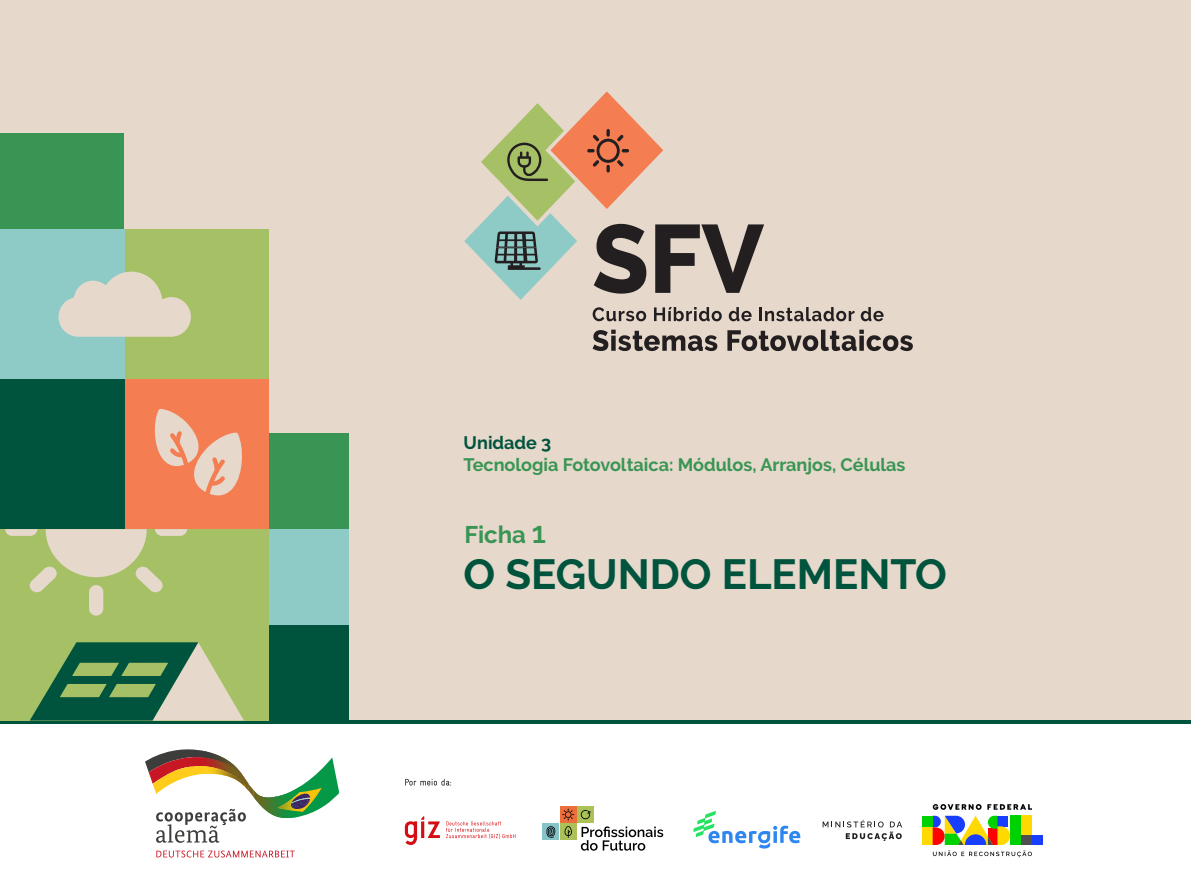
<style>
.page{position:relative;width:1191px;height:893px;background:#e6d8cb}
.page>*{position:absolute;margin:0;border:0;box-sizing:border-box;transform-origin:0 0}
.TIT_CAPA{font:700 42px "Raleway";color:#00543d}
.TIT_UNIDADE{font:700 24px "Raleway";color:#389553}
.TIT_UNIDADE-2{font:700 18px "Raleway";color:#389553}
.TIT_UNIDADE-3{font:700 18px "Raleway";color:#00543d}
.s1{font-weight:600;font-size:30px}
</style>
<div class="page">
<div style="left:0;top:723px;width:1191px;height:170px;background:#fff"></div>
<hr style="left:0;top:720px;width:1191px;height:3px;background:#00543d">
<div style="left:0;top:229px;width:125px;height:150px;background:#8ecbc7"></div>
<div style="left:0;top:379px;width:125px;height:150px;background:#00543d"></div>
<div style="left:268px;top:529px;width:81px;height:96px;background:#8ecbc7"></div>
<div style="left:268px;top:433px;width:81px;height:96px;background:#389553"></div>
<div style="left:0;top:134px;width:124px;height:95px;background:#389553"></div>
<div style="left:268px;top:625px;width:81px;height:95px;background:#00543d"></div>
<div style="left:0;top:529px;width:268px;height:191px;background:#a6c066"></div>
<svg style="left:30px;top:642px;width:214px;height:78px"></svg>
<div style="left:89px;top:585px;width:14px;height:31px;background:#e6d8cb;border-radius:7px"></div>
<svg style="left:5px;top:529px;width:182px;height:63px"></svg>
<div style="left:125px;top:229px;width:143px;height:150px;background:#a6c066"></div>
<div style="left:125px;top:379px;width:143px;height:150px;background:#f47d51"></div>
<svg style="left:154px;top:409px;width:88px;height:86px"></svg>
<svg style="left:59px;top:272px;width:132px;height:65px"></svg>
<svg style="left:592px;top:307px;width:54px;height:14px"></svg>
<svg style="left:654px;top:307px;width:68px;height:14px"></svg>
<svg style="left:729px;top:307px;width:22px;height:14px"></svg>
<hr style="left:759px;top:307px;width:3px;height:14px;background:#231f20">
<svg style="left:765px;top:307px;width:89px;height:14px"></svg>
<svg style="left:860px;top:307px;width:23px;height:14px"></svg>
<svg style="left:592px;top:330px;width:125px;height:21px"></svg>
<svg style="left:727px;top:330px;width:186px;height:21px"></svg>
<svg style="left:464px;top:91px;width:300px;height:209px"></svg>
<svg style="left:581px;top:826px;width:82px;height:25px"></svg>
<div style="left:560px;top:824px;width:16px;height:16px;background:#abc259"></div>
<svg style="left:564px;top:826px;width:8px;height:12px"></svg>
<div style="left:560px;top:807px;width:16px;height:16px;background:#ed6e3b"></div>
<svg style="left:562px;top:809px;width:12px;height:11px"></svg>
<div style="left:543px;top:824px;width:16px;height:16px;background:#87c4c9"></div>
<svg style="left:546px;top:826px;width:9px;height:12px"></svg>
<div style="left:577px;top:807px;width:16px;height:16px;background:#abc259"></div>
<svg style="left:581px;top:810px;width:10px;height:9px"></svg>
<svg style="left:156px;top:850px;width:139px;height:7px"></svg>
<svg style="left:145px;top:749px;width:194px;height:94px"></svg>
<svg style="left:405px;top:816px;width:35px;height:29px"></svg>
<svg style="left:446px;top:821px;width:69px;height:18px"></svg>
<svg style="left:405px;top:779px;width:46px;height:6px"></svg>
<svg style="left:822px;top:820px;width:80px;height:21px"></svg>
<svg style="left:932px;top:804px;width:100px;height:6px"></svg>
<div style="left:1032px;top:835px;width:10px;height:10px;background:#173dff"></div>
<div style="left:922px;top:816px;width:10px;height:11px;background:#00d100"></div>
<div style="left:922px;top:827px;width:10px;height:18px;background:#ffd900"></div>
<svg style="left:932px;top:816px;width:100px;height:41px"></svg>
<svg style="left:693px;top:811px;width:107px;height:38px"></svg>
<p class="TIT_UNIDADE-3" style="left:463px;top:432px;width:89px">Unidade 3</p>
<p class="TIT_UNIDADE-2" style="left:463px;top:454px;width:443px">Tecnologia Fotovoltaica: Módulos, Arranjos, Células</p>
<p class="TIT_UNIDADE" style="left:464px;top:520px;width:83px">Ficha <span class="s1">1</span></p>
<h1 class="TIT_CAPA" style="left:463px;top:550px;width:485px">O SEGUNDO ELEMENTO</h1>
</div>
